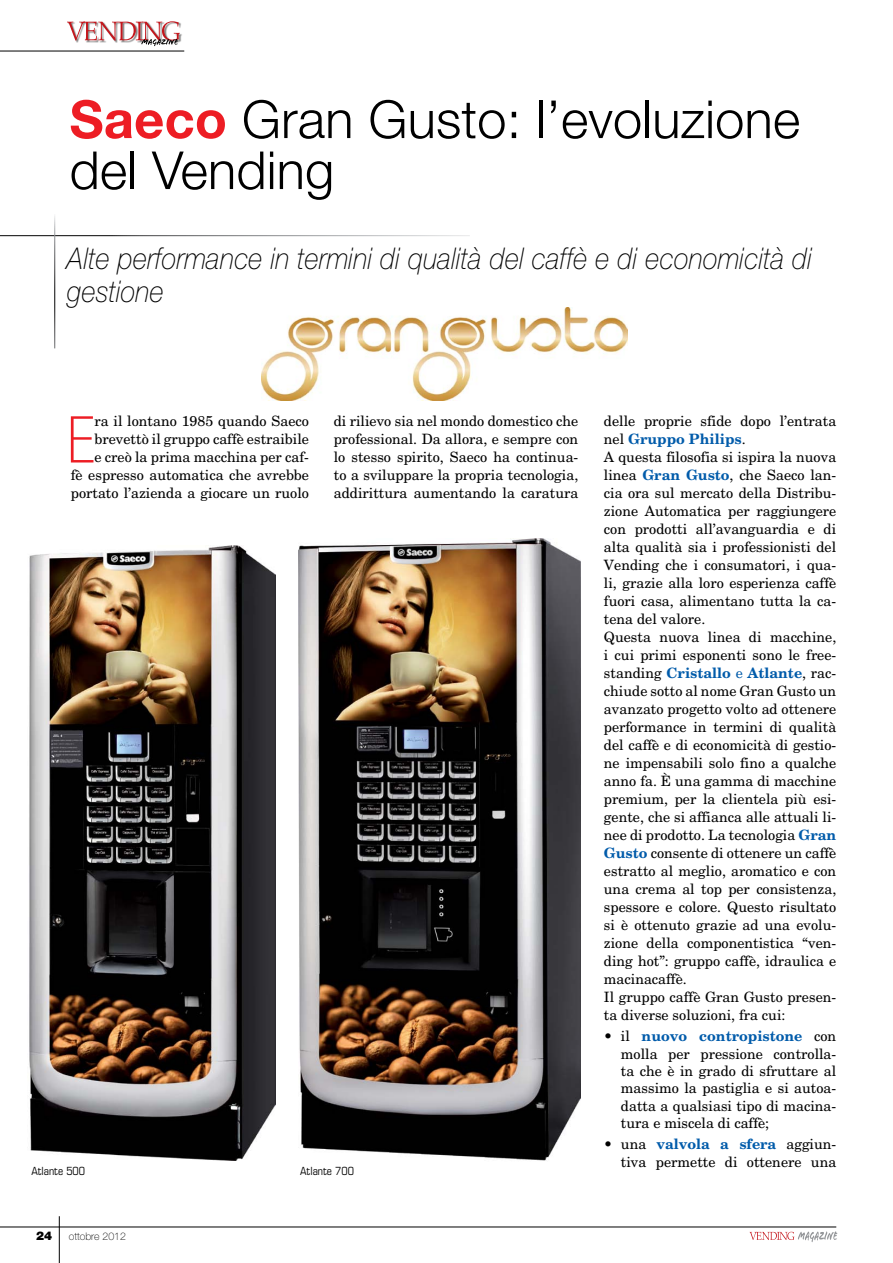
<style>
.page{position:relative;width:893px;height:1263px;background:#fff}
.page>*{position:absolute;margin:0;border:0;box-sizing:border-box;transform-origin:0 0}
.t1{font:100 condensed 64.65px "Helvetica Neue";color:#ed1d24}
.t2{font:300 52.5px/51px "Helvetica Neue";letter-spacing:.005em;color:#000}
.t3{font:italic 100 30px/33px "Helvetica Neue";letter-spacing:.01em;color:#000;scale:.9 1}
.t4{font:14.25px/18px "New Century Schlbk";color:#000;text-align:right}
.t5{font:900 12px "Helvetica Neue";color:#000}
.t6{font:condensed 11.25px "Eurostile";color:#000}
.t7{font:100 10.5px "Helvetica Neue";color:#000}
.s1{font-weight:700;color:#ed1d24}
.s2{font-weight:700;color:#005baa}
.s3{color:#005baa}
</style>
<div class="page">
<svg style="left:749px;top:1231px;width:89px;height:11px"></svg>
<hr style="left:0;top:1227px;width:836px;height:1px;background:#000">
<hr style="left:59px;top:1216px;width:1px;height:47px;background:#000">
<svg style="left:67px;top:21px;width:113px;height:25px"></svg>
<hr style="left:0;top:51px;width:184px;height:1px;background:#000">
<img style="left:298px;top:539px;width:283px;height:622px">
<img style="left:261px;top:307px;width:366px;height:94px">
<img style="left:29px;top:545px;width:246px;height:615px">
<h2 class="t2" style="left:70px;top:93px;width:732px"><span class="s1">Saeco</span> Gran Gusto: l’evoluzione del Vending</h2>
<h3 class="t3" style="left:67px;top:241px;width:829px">Alte performance in termini di qualità del caffè e di economicità di gestione</h3>
<p class="t4" style="left:334px;top:412px;width:246px;text-align:justify">di rilievo sia nel mondo domestico che professional. Da allora, e sempre con lo stesso spirito, Saeco ha continua&shy;to a sviluppare la propria tecnologia, addirittura aumentando la caratura</p>
<p class="t4" style="left:604px;top:412px;width:234px;text-align:left">delle proprie sfide dopo l’entrata nel <span class="s2">Gruppo Philips</span>.<br>A questa filosofia si ispira la nuova linea <span class="s2">Gran Gusto</span>, che Saeco lan&shy;cia ora sul mercato della Distribu&shy;zione Automatica per raggiungere con prodotti all’avanguardia e di alta qualità sia i professionisti del Vending che i consumatori, i qua&shy;li, grazie alla loro esperienza caffè fuori casa, alimentano tutta la ca&shy;tena del valore.<br>Questa nuova linea di macchine, i cui primi esponenti sono le free&shy;standing <span class="s2">Cristallo</span> <span class="s3">e</span> <span class="s2">Atlante</span>, rac&shy;chiude sotto al nome Gran Gusto un avanzato progetto volto ad ottenere performance in termini di qualità del caffè e di economicità di gestio&shy;ne impensabili solo fino a qualche anno fa. È una gamma di macchine premium, per la clientela più esi&shy;gente, che si affianca alle attuali li&shy;nee di prodotto. La tecnologia <span class="s2">Gran Gusto</span> consente di ottenere un caffè estratto al meglio, aromatico e con una crema al top per consistenza, spessore e colore. Questo risultato si è ottenuto grazie ad una evolu&shy;zione della componentistica “ven&shy;ding hot”: gruppo caffè, idraulica e macinacaffè.<br>Il gruppo caffè Gran Gusto presen&shy;ta diverse soluzioni, fra cui:</p>
<p class="t4" style="left:621px;top:1028px;width:217px;line-height:17.2px;text-align:justify;text-indent:-17px">• il <span class="s2">nuovo contropistone</span> con molla per pressione controlla&shy;ta che è in grado di sfruttare al massimo la pastiglia e si autoa&shy;datta a qualsiasi tipo di macina&shy;tura e miscela di caffè;</p>
<p class="t4" style="left:604px;top:1135px;width:234px;line-height:17.2px">• una <span class="s2">valvola a sfera</span> aggiun&shy;tiva permette di ottenere una</p>
<p class="t4" style="left:71px;top:412px;width:240px">ra il lontano 1985 quando Saeco brevettò il gruppo caffè estraibile<br>e creò la prima macchina per caf-<br>fè espresso automatica che avrebbe portato l’azienda a giocare un ruolo</p>
<h1 class="t1" style="left:67px;top:403px;width:29px">E</h1>
<p class="t6" style="left:31px;top:1164px;width:55px">Atlante 500</p>
<p class="t6" style="left:300px;top:1164px;width:55px">Atlante 700</p>
<p class="t5" style="left:36px;top:1229px;width:18px">24</p>
<p class="t7" style="left:69px;top:1230px;width:59px">ottobre 2012</p>
</div>
